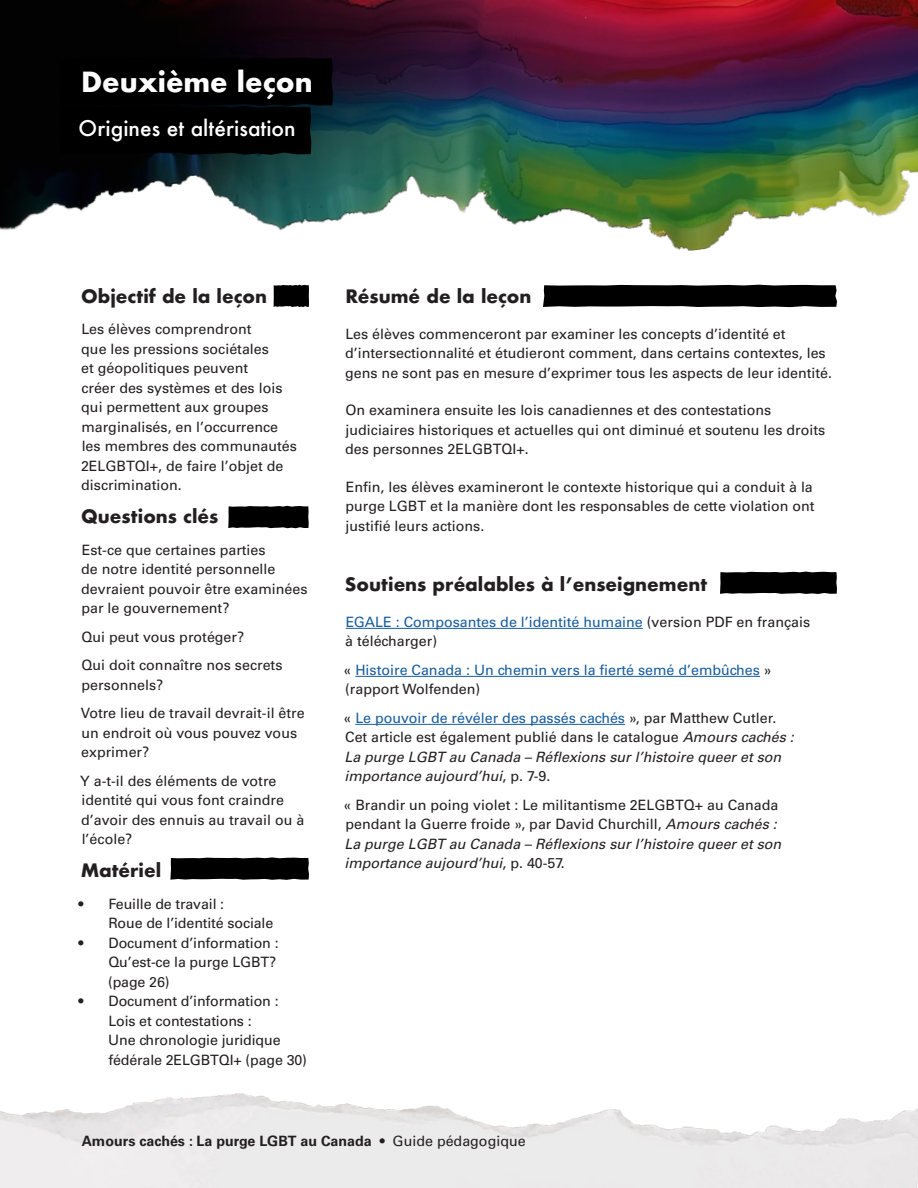
<style>
.page{position:relative;width:918px;height:1188px;background:#fff}
.page>*{position:absolute;margin:0;border:0;box-sizing:border-box;transform-origin:0 0}
.Heading_2{font:700 27px "Futura";color:#fff}
.Heading_2-2{font:500 21px "Futura";color:#fff}
.Heading_3{font:700 18px "Futura";color:#231f20}
.Body{font:14.25px/19.5px "Univers LT Pro 55 Roman";color:#231f20}
.Body-2{font:italic 14.25px/19.5px "Univers LT Pro 55";color:#231f20}
.Body-3{font:14.25px/19.5px "Univers LT Pro 55 Roman";color:#175d9e}
.t1{font:700 14.25px "Univers LT Pro 65";color:#231f20}
.s1{color:#231f20}
.s2{font-family:"Univers LT Pro 55 Roman";font-style:normal}
.s3{font-family:"Univers LT Pro 55 Roman";font-style:normal;color:#175d9e}
.s4{font-family:"Univers LT Pro 55";font-style:italic}
.s5{font-family:"Univers LT Pro 55 Roman";font-weight:400}
</style>
<div class="page">
<img style="left:0;top:0;width:918px;height:308px">
<div style="left:60px;top:57px;width:273px;height:98px;background:#000"></div>
<hr style="left:346px;top:628px;width:297px;height:1px;background:#175d9e">
<hr style="left:355px;top:676px;width:405px;height:1px;background:#175d9e">
<hr style="left:355px;top:724px;width:270px;height:1px;background:#175d9e">
<svg style="left:228px;top:506px;width:81px;height:22px;background:#0b0b0b"></svg>
<svg style="left:274px;top:285px;width:35px;height:22px"></svg>
<svg style="left:543px;top:285px;width:294px;height:22px;background:#090909"></svg>
<svg style="left:170px;top:857px;width:139px;height:23px;background:#141414"></svg>
<svg style="left:720px;top:572px;width:117px;height:22px;background:#090909"></svg>
<p class="Heading_2" style="left:81px;top:63px;width:233px">Deuxième leçon</p>
<p class="Heading_2-2" style="left:79px;top:114px;width:219px">Origines et altérisation</p>
<p class="Heading_3" style="left:81px;top:283px;width:187px">Objectif de la leçon</p>
<p class="Body" style="left:81px;top:319px;width:218px">Les élèves comprendront<br>que les pressions sociétales<br>et géopolitiques peuvent<br>créer des systèmes et des lois qui permettent aux groupes marginalisés, en l’occurrence les membres des communautés<br>2ELGBTQI+, de faire l’objet de discrimination.</p>
<p class="Heading_3" style="left:81px;top:504px;width:139px">Questions clés</p>
<p class="Body" style="left:81px;top:540px;width:228px">Est-ce que certaines parties<br>de notre identité personnelle devraient pouvoir être examinées par le gouvernement?</p>
<p class="Body" style="left:81px;top:627px;width:164px">Qui peut vous protéger?</p>
<p class="Body" style="left:81px;top:655px;width:203px">Qui doit connaître nos secrets personnels?</p>
<p class="Body" style="left:81px;top:703px;width:225px">Votre lieu de travail devrait-il être un endroit où vous pouvez vous exprimer?</p>
<p class="Body" style="left:80px;top:771px;width:226px">Y a-t-il des éléments de votre identité qui vous font craindre d’avoir des ennuis au travail ou à l’école?</p>
<p class="Heading_3" style="left:81px;top:858px;width:82px">Matériel</p>
<p class="Body" style="left:109px;top:894px;width:166px;text-indent:-30px">• Feuille de travail :<br>Roue de l’identité sociale</p>
<p class="Body" style="left:108px;top:933px;width:172px;text-indent:-30px">• Document d’information :<br>Qu’est-ce la purge LGBT? (page 26)</p>
<p class="Body" style="left:108px;top:991px;width:200px;text-indent:-30px">• Document d’information :<br>Lois et contestations :<br>Une chronologie juridique fédérale 2ELGBTQI+ (page 30)</p>
<p class="Heading_3" style="left:345px;top:283px;width:188px">Résumé de la leçon</p>
<p class="Body" style="left:345px;top:324px;width:488px">Les élèves commenceront par examiner les concepts d’identité et d’intersectionnalité et étudieront comment, dans certains contextes, les gens ne sont pas en mesure d’exprimer tous les aspects de leur identité.</p>
<p class="Body" style="left:345px;top:400px;width:482px">On examinera ensuite les lois canadiennes et des contestations judiciaires historiques et actuelles qui ont diminué et soutenu les droits des personnes 2ELGBTQI+.</p>
<p class="Body" style="left:345px;top:477px;width:471px">Enfin, les élèves examineront le contexte historique qui a conduit à la purge LGBT et la manière dont les responsables de cette violation ont justifié leurs actions.</p>
<p class="Heading_3" style="left:345px;top:571px;width:364px">Soutiens préalables à l’enseignement</p>
<p class="Body-3" style="left:345px;top:612px;width:466px">EGALE : Composantes de l’identité humaine <span class="s1">(version PDF en français à télécharger)</span></p>
<p class="Body-3" style="left:343px;top:660px;width:430px"><span class="s1">«</span> Histoire Canada : Un chemin vers la fierté semé d’embûches <span class="s1">» (rapport Wolfenden)</span></p>
<p class="Body-2" style="left:343px;top:708px;width:452px"><span class="s2">«</span> <span class="s3">Le pouvoir de révéler des passés cachés</span> <span class="s2">», par Matthew Cutler.<br>Cet article est également publié dans le catalogue</span> Amours cachés :<br>La purge LGBT au Canada – Réflexions sur l’histoire queer et son importance aujourd’hui<span class="s2">, p. 7-9.</span></p>
<p class="Body" style="left:343px;top:795px;width:439px">« Brandir un poing violet : Le militantisme 2ELGBTQ+ au Canada pendant la Guerre froide », par David Churchill, <span class="s4">Amours cachés :<br>La purge LGBT au Canada – Réflexions sur l’histoire queer et son importance aujourd’hui</span>, p. 40-57.</p>
<p class="t1" style="left:82px;top:1131px;width:445px">Amours cachés : La purge LGBT au Canada <span class="s5">• Guide pédagogique</span></p>
</div>
